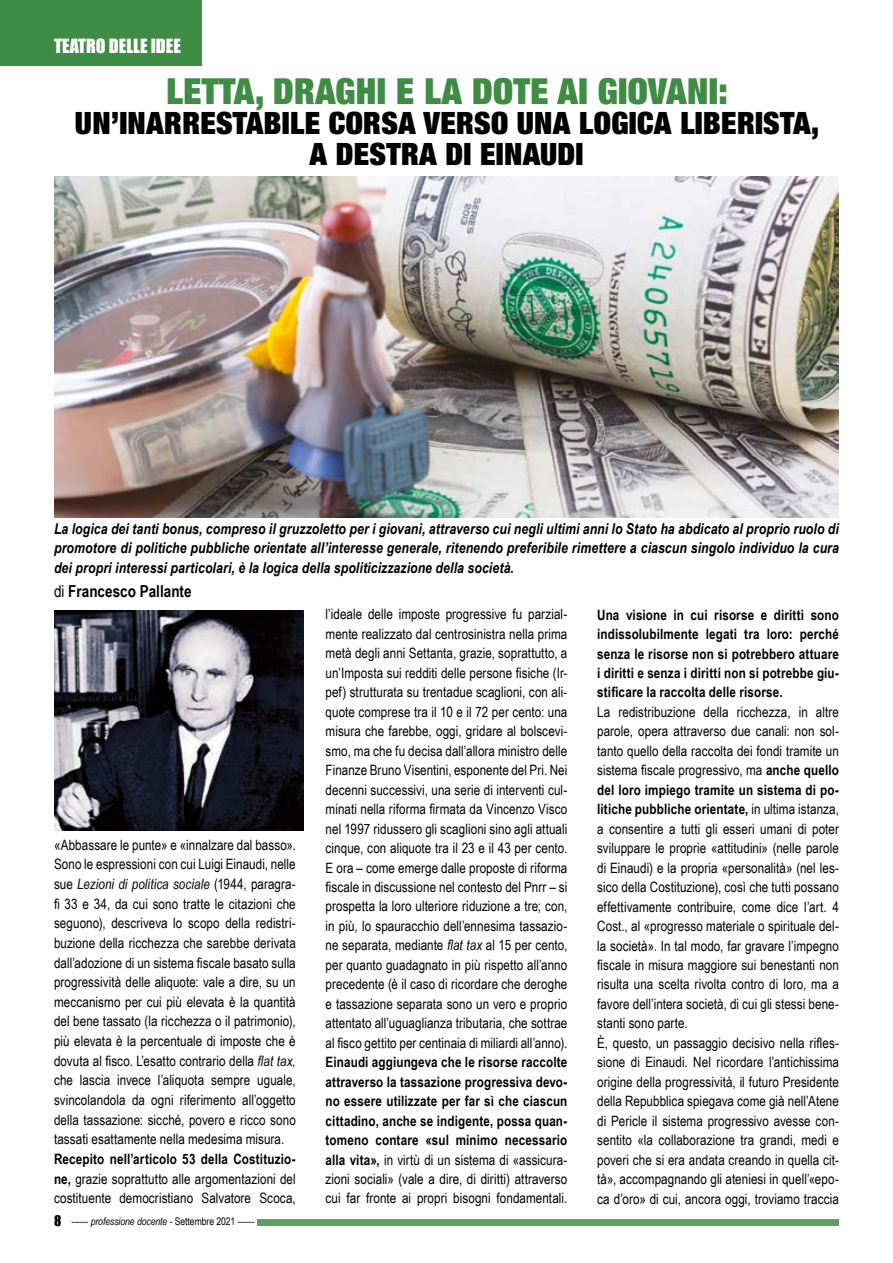
<style>
.page{position:relative;width:893px;height:1263px;background:#fff}
.page>*{position:absolute;margin:0;border:0;box-sizing:border-box;transform-origin:0 0}
.t1{font:900 expanded 36px "Helvetica Neue";letter-spacing:.01em;color:#3f8c44}
.t2{font:900 expanded 30.9px/30.9px "Helvetica Neue";letter-spacing:.01em;color:#000;text-align:center}
.t3{font:18px "Impact";color:#fff}
.t4{font:700 16.5px "Arial Narrow";color:#000}
.t5{font:italic 700 15px/19.5px "Arial Narrow";letter-spacing:.005em;color:#000;text-align:justify}
.t6{font:14.25px/19.5px "Arial Narrow";letter-spacing:.005em;color:#000;text-align:justify}
.t7{font:700 14.25px/19.5px "Arial Narrow";letter-spacing:.01em;color:#000;text-align:justify}
.t8{font:10.5px "Arial Narrow";letter-spacing:-.005em;color:#000}
.s1{font-weight:400}
.s2{font-style:italic}
.s3{font-weight:700}
.s4{font-family:"Impact";font-size:13.5px}
</style>
<div class="page">
<div style="left:257px;top:1219px;width:582px;height:6px;background:#5d9e62"></div>
<div style="left:0;top:0;width:201px;height:65px;background:#3f8c44"></div>
<img style="left:54px;top:176px;width:785px;height:341px">
<img style="left:54px;top:611px;width:250px;height:220px">
<p class="t3" style="left:54px;top:32px;width:128px">TEATRO DELLE IDEE</p>
<h1 class="t1" style="left:166px;top:68px;width:563px">LETTA, DRAGHI E LA DOTE AI GIOVANI:</h1>
<h2 class="t2" style="left:75px;top:107px;width:746px">UN’INARRESTABILE CORSA VERSO UNA LOGICA LIBERISTA,<br>A DESTRA DI EINAUDI</h2>
<p class="t5" style="left:54px;top:518px;width:786px">La logica dei tanti bonus, compreso il gruzzoletto per i giovani, attraverso cui negli ultimi anni lo Stato ha abdicato al proprio ruolo di promotore di politiche pubbliche orientate all’interesse generale, ritenendo preferibile rimettere a ciascun singolo individuo la cura dei propri interessi particolari, è la logica della spoliticizzazione della società.</p>
<p class="t4" style="left:54px;top:579px;width:139px"><span class="s1">di</span> Francesco Pallante</p>
<p class="t6" style="left:54px;top:834px;width:243px">«Abbassare le punte» e «innalzare dal basso».<br>Sono le espressioni con cui Luigi Einaudi, nelle sue <span class="s2">Lezioni di politica sociale</span> (1944, paragra&shy;fi 33 e 34, da cui sono tratte le citazioni che seguono), descriveva lo scopo della redistri&shy;buzione della ricchezza che sarebbe derivata dall’adozione di un sistema fiscale basato sulla progressività delle aliquote: vale a dire, su un meccanismo per cui più elevata è la quantità del bene tassato (la ricchezza o il patrimonio), più elevata è la percentuale di imposte che è dovuta al fisco. L’esatto contrario della <span class="s2">flat tax, </span>che lascia invece l’aliquota sempre uguale, svincolandola da ogni riferimento all’oggetto della tassazione: sicché, povero e ricco sono tassati esattamente nella medesima misura.</p>
<p class="t6" style="left:54px;top:1149px;width:243px"><span class="s3">Recepito nell’articolo 53 della Costituzio&shy;ne,</span> grazie soprattutto alle argomentazioni del costituente democristiano Salvatore Scoca,</p>
<p class="t8" style="left:54px;top:1214px;width:202px"><span class="s4">8</span> ------ <span class="s2">professione docente</span> - Settembre 2021 ------</p>
<p class="t6" style="left:326px;top:604px;width:243px">l’ideale delle imposte progressive fu parzial&shy;mente realizzato dal centrosinistra nella prima metà degli anni Settanta, grazie, soprattutto, a un’Imposta sui redditi delle persone fisiche (Ir&shy;pef) strutturata su trentadue scaglioni, con ali&shy;quote comprese tra il 10 e il 72 per cento: una misura che farebbe, oggi, gridare al bolscevi&shy;smo, ma che fu decisa dall’allora ministro delle Finanze Bruno Visentini, esponente del Pri. Nei decenni successivi, una serie di interventi cul&shy;minati nella riforma firmata da Vincenzo Visco nel 1997 ridussero gli scaglioni sino agli attuali cinque, con aliquote tra il 23 e il 43 per cento.<br>E ora – come emerge dalle proposte di riforma fiscale in discussione nel contesto del Pnrr – si prospetta la loro ulteriore riduzione a tre; con, in più, lo spauracchio dell’ennesima tassazio&shy;ne separata, mediante <span class="s2">flat tax</span> al 15 per cento, per quanto guadagnato in più rispetto all’anno precedente (è il caso di ricordare che deroghe e tassazione separata sono un vero e proprio attentato all’uguaglianza tributaria, che sottrae al fisco gettito per centinaia di miliardi all’anno).</p>
<p class="t7" style="left:326px;top:1052px;width:243px">Einaudi aggiungeva che le risorse raccolte attraverso la tassazione progressiva devo&shy;no essere utilizzate per far sì che ciascun cittadino, anche se indigente, possa quan&shy;tomeno contare «sul minimo necessario alla vita», <span class="s1">in virtù di un sistema di «assicura&shy;zioni sociali» (vale a dire, di diritti) attraverso cui far fronte ai propri bisogni fondamentali.</span></p>
<p class="t7" style="left:597px;top:604px;width:243px">Una visione in cui risorse e diritti sono indissolubilmente legati tra loro: perché senza le risorse non si potrebbero attuare i diritti e senza i diritti non si potrebbe giu&shy;stificare la raccolta delle risorse.</p>
<p class="t6" style="left:597px;top:702px;width:243px;text-align:left">La redistribuzione della ricchezza, in altre parole, opera attraverso due canali: non sol&shy;tanto quello della raccolta dei fondi tramite un sistema fiscale progressivo, ma <span class="s3">anche quello del loro impiego tramite un sistema di po&shy;litiche pubbliche orientate,</span> in ultima istanza, a consentire a tutti gli esseri umani di poter sviluppare le proprie «attitudini» (nelle parole di Einaudi) e la propria «personalità» (nel les&shy;sico della Costituzione), così che tutti possano effettivamente contribuire, come dice l’art. 4<br>Cost., al «progresso materiale o spirituale del&shy;la società». In tal modo, far gravare l’impegno fiscale in misura maggiore sui benestanti non risulta una scelta rivolta contro di loro, ma a favore dell’intera società, di cui gli stessi bene&shy;stanti sono parte.<br>È, questo, un passaggio decisivo nella rifles&shy;sione di Einaudi. Nel ricordare l’antichissima origine della progressività, il futuro Presidente della Repubblica spiegava come già nell’Atene di Pericle il sistema progressivo avesse con&shy;sentito «la collaborazione tra grandi, medi e poveri che si era andata creando in quella cit&shy;tà», accompagnando gli ateniesi in quell’«epo&shy;ca d’oro» di cui, ancora oggi, troviamo traccia</p>
</div>
